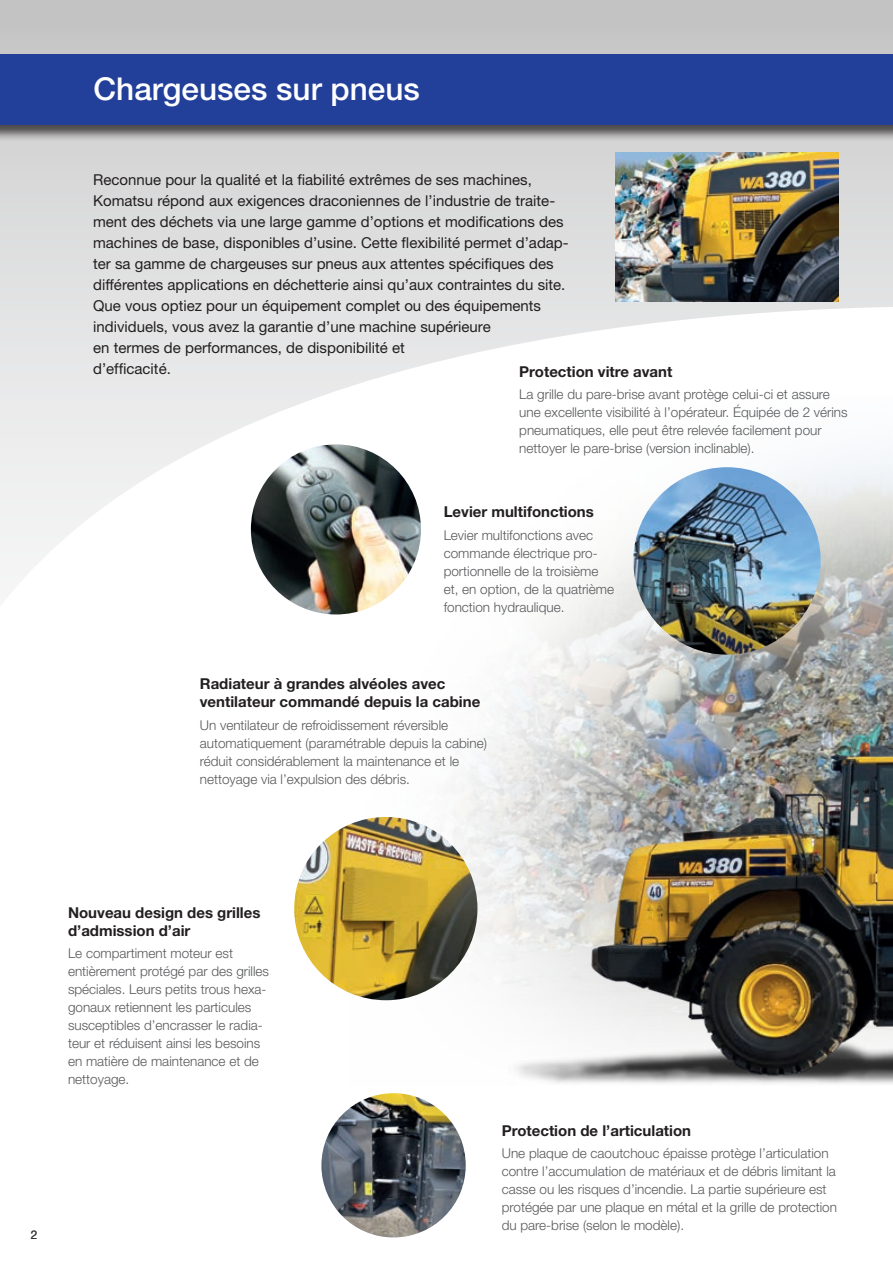
<style>
.page{position:relative;width:893px;height:1263px;background:#fff}
.page>*{position:absolute;margin:0;border:0;box-sizing:border-box;transform-origin:0 0}
.t1{font:500 31.5px "Helvetica Neue LT Pro";color:#fff}
.t2{font:15px/21px "Helvetica Neue LT Pro";color:#231f20}
.t3{font:700 15px/18px "Helvetica Neue LT Pro";color:#231f20}
.t4{font:300 13.5px/18px "Helvetica Neue LT Pro";color:#57585a}
.t5{font:12px "Helvetica Neue LT Pro";color:#231f20}
</style>
<div class="page">
<svg style="left:0;top:0;width:893px;height:615px"></svg>
<div style="left:0;top:54px;width:893px;height:86px;background:#231f20;opacity:.75"></div>
<div style="left:0;top:54px;width:893px;height:70px;background:#223f99"></div>
<img style="left:340px;top:391px;width:553px;height:847px">
<img style="left:615px;top:152px;width:224px;height:149px">
<img style="left:472px;top:412px;width:421px;height:694px">
<img style="left:321px;top:1093px;width:145px;height:144px;border-radius:72px">
<img style="left:633px;top:467px;width:188px;height:188px;border-radius:94px">
<img style="left:294px;top:817px;width:183px;height:183px;border-radius:92px">
<img style="left:251px;top:444px;width:170px;height:170px;border-radius:85px">
<h1 class="t1" style="left:94px;top:70px;width:328px">Chargeuses sur pneus</h1>
<p class="t2" style="left:93px;top:169px;width:477px">Reconnue pour la qualité et la fiabilité extrêmes de ses machines, Komatsu répond aux exigences draconiennes de l’industrie de traite&shy;ment des déchets via une large gamme d’options et modifications des machines de base, disponibles d’usine. Cette flexibilité permet d’adap&shy;ter sa gamme de chargeuses sur pneus aux attentes spécifiques des différentes applications en déchetterie ainsi qu’aux contraintes du site.<br>Que vous optiez pour un équipement complet ou des équipements individuels, vous avez la garantie d’une machine supérieure<br>en termes de performances, de disponibilité et<br>d’efficacité.</p>
<p class="t3" style="left:519px;top:362px;width:155px">Protection vitre avant</p>
<p class="t4" style="left:519px;top:385px;width:330px">La grille du pare-brise avant protège celui-ci et assure une excellente visibilité à l’opérateur. Équipée de 2 vérins pneumatiques, elle peut être relevée facilement pour nettoyer le pare-brise (version inclinable).</p>
<p class="t3" style="left:444px;top:503px;width:152px">Levier multifonctions</p>
<p class="t4" style="left:444px;top:525px;width:172px">Levier multifonctions avec commande électrique pro&shy;portionnelle de la troisième et, en option, de la quatrième fonction hydraulique.</p>
<p class="t3" style="left:200px;top:675px;width:282px">Radiateur à grandes alvéoles avec ventilateur commandé depuis la cabine</p>
<p class="t4" style="left:200px;top:716px;width:289px">Un ventilateur de refroidissement réversible automatiquement (paramétrable depuis la cabine) réduit considérablement la maintenance et le nettoyage via l’expulsion des débris.</p>
<p class="t3" style="left:68px;top:903px;width:194px">Nouveau design des grilles d’admission d’air</p>
<p class="t4" style="left:68px;top:944px;width:203px">Le compartiment moteur est entièrement protégé par des grilles spéciales. Leurs petits trous hexa&shy;gonaux retiennent les particules susceptibles d’encrasser le radia&shy;teur et réduisent ainsi les besoins en matière de maintenance et de nettoyage.</p>
<p class="t5" style="left:31px;top:1227px;width:8px">2</p>
<p class="t3" style="left:502px;top:1121px;width:191px">Protection de l’articulation</p>
<p class="t4" style="left:502px;top:1144px;width:337px">Une plaque de caoutchouc épaisse protège l’articulation contre l’accumulation de matériaux et de débris limitant la casse ou les risques d’incendie. La partie supérieure est protégée par une plaque en métal et la grille de protection du pare-brise (selon le modèle).</p>
</div>
